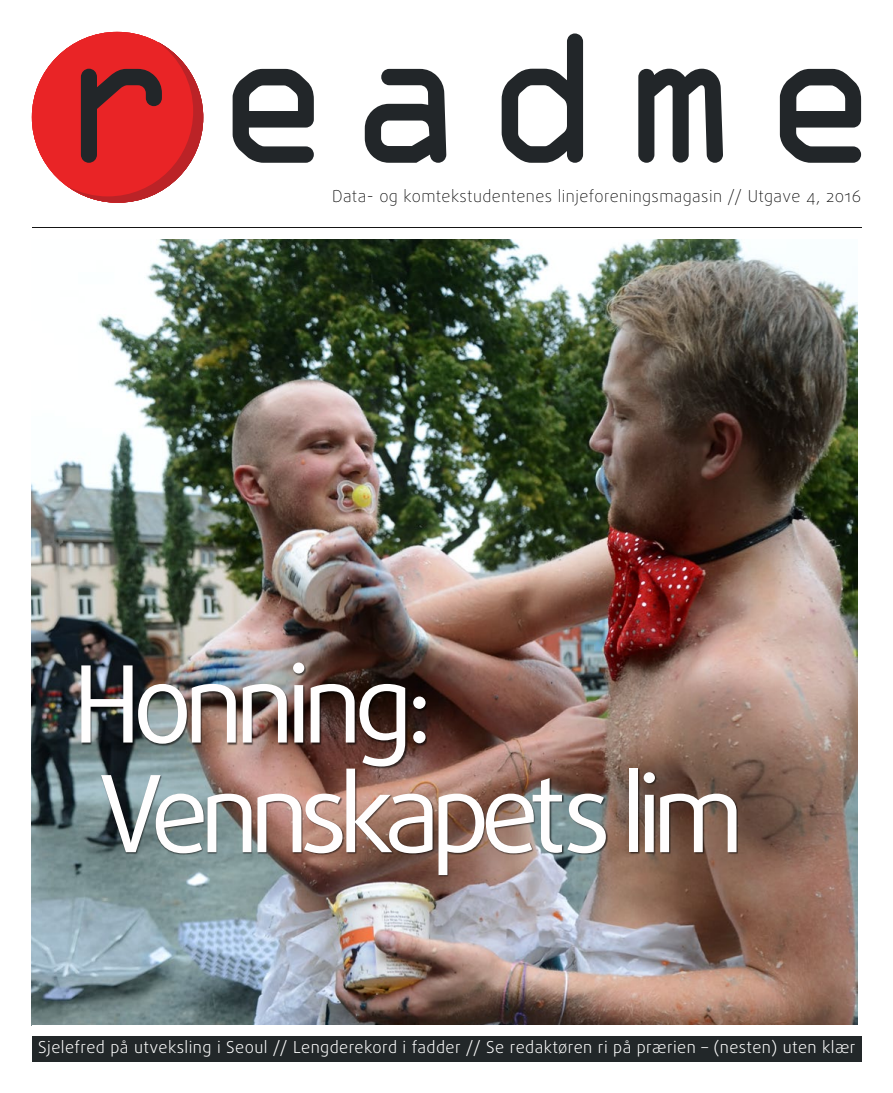
<style>
.page{position:relative;width:893px;height:1093px;background:#fff}
.page>*{position:absolute;margin:0;border:0;box-sizing:border-box;transform-origin:0 0}
.t1{font:106.5px/109.6px "Daxline Pro";letter-spacing:-.09em;color:#fffefe}
.t2{font:300 16.5px "Daxline Pro";letter-spacing:.025em;color:#fff}
.t3{font:100 16.5px "Daxline Pro";letter-spacing:.025em;color:#000}
</style>
<div class="page">
<hr style="left:32px;top:227px;width:829px;height:1px;background:#000">
<div style="left:32px;top:1036px;width:829px;height:25px;background:#222729"></div>
<div style="left:32px;top:32px;width:171px;height:170px;background:#e92426;border-radius:50%"></div>
<svg style="left:68px;top:42px;width:135px;height:160px"></svg>
<svg style="left:233px;top:69px;width:81px;height:94px"></svg>
<svg style="left:365px;top:69px;width:81px;height:94px"></svg>
<svg style="left:502px;top:33px;width:81px;height:130px"></svg>
<svg style="left:638px;top:69px;width:85px;height:94px"></svg>
<svg style="left:780px;top:69px;width:81px;height:94px"></svg>
<img style="left:32px;top:239px;width:825px;height:786px">
<div style="left:81px;top:663px;width:346px;height:105px;background:#000;opacity:.59"></div>
<div style="left:101px;top:769px;width:637px;height:108px;background:#000;opacity:.59"></div>
<p class="t3" style="left:332px;top:186px;width:531px">Data- og komtekstudentenes linjeforeningsmagasin // Utgave 4, 2016</p>
<h1 class="t1" style="left:73px;top:651px;width:673px">Honning:<br>Vennskapets lim</h1>
<p class="t2" style="left:38px;top:1036px;width:819px">Sjelefred på utveksling i Seoul // Lengderekord i fadder // Se redaktøren ri på prærien – (nesten) uten klær</p>
</div>
